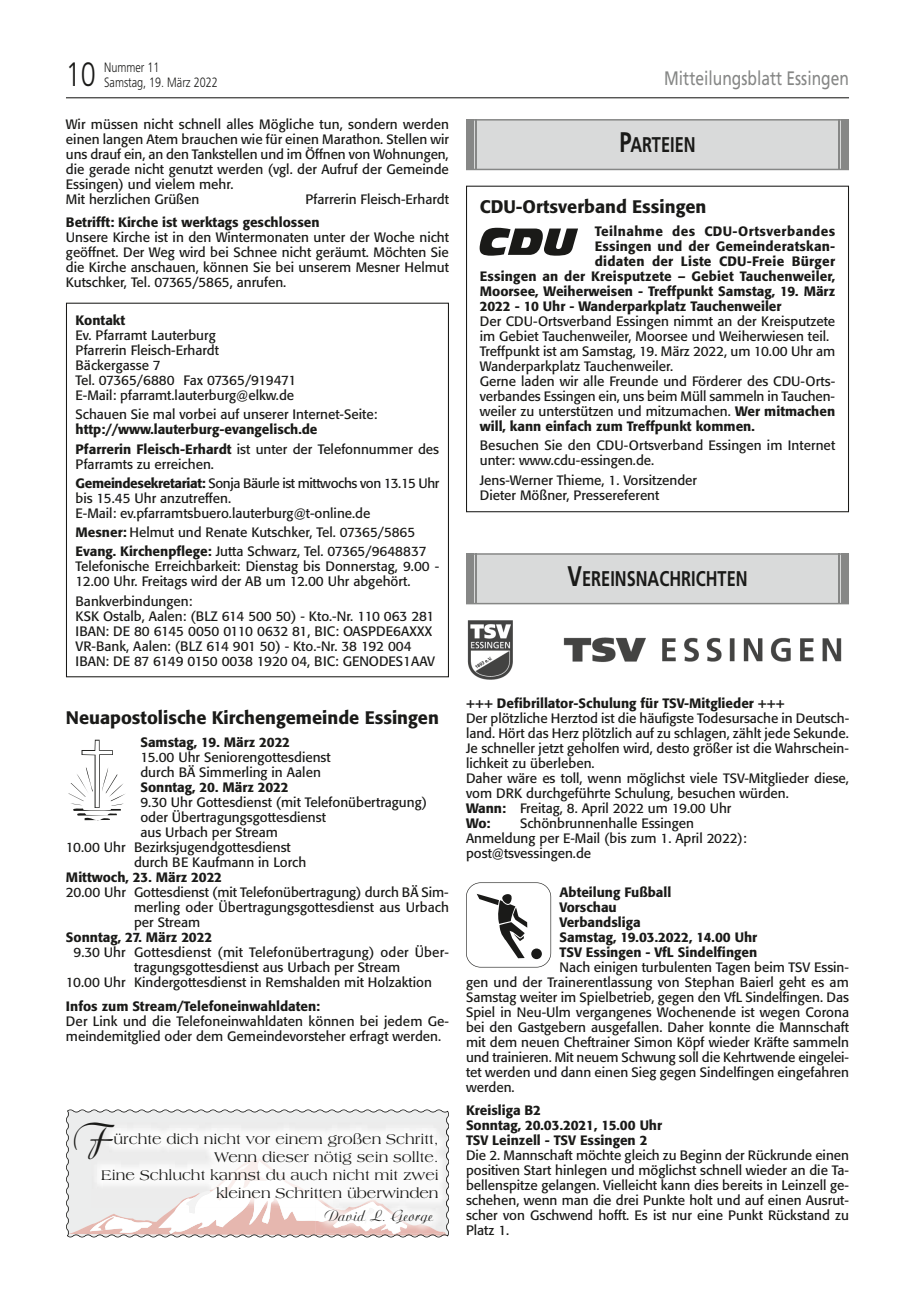
<style>
.page{position:relative;width:915px;height:1297px;background:#fff}
.page>*{position:absolute;margin:0;border:0;box-sizing:border-box;transform-origin:0 0}
.t1{font:45px "Aritus D";color:#1a1a18}
.t2{font:300 33.75px "Frutiger";color:#1a1a18;scale:.8 1}
.t3{font:700 21.3px "Frutiger";color:#1a1a18;scale:.77 1}
.t4{font:19.5px "Frutiger";color:#868786;scale:.8 1}
.t5{font:500 18px "Formata";color:#1a1a18}
.t6{font:16.5px "Aritus D";color:#1a1a18}
.t7{font:15px/18px "Americana";color:#1a1a18;text-align:right}
.t8{font:13.5px/15px "Formata";color:#1a1a18}
.t9{font:500 13.5px/15px "Formata";color:#1a1a18}
.t10{font:13.5px/19.2px "Formata";letter-spacing:-.025em;color:#1a1a18}
.t11{font:500 13.5px "Formata";letter-spacing:.02em;color:#1a1a18}
.t12{font:500 13.5px "Formata";letter-spacing:.03em;color:#1a1a18}
.t13{font:300 13.5px "Frutiger";color:#1a1a18;scale:.8 1}
.s1{font-size:28.35px}
.s2{font-weight:400}
.s3{font-weight:500}
</style>
<div class="page">
<hr style="left:66px;top:97px;width:782px;height:1px;background:#1a1a18">
<div style="left:66px;top:303px;width:383px;height:374px;border:1px solid #1a1a18"></div>
<svg style="left:68px;top:740px;width:57px;height:81px"></svg>
<div style="left:467px;top:121px;width:380px;height:48px;background:#d9dada"></div>
<div style="left:466px;top:119px;width:382px;height:51px;border:2px solid #868786"></div>
<div style="left:841px;top:119px;width:7px;height:50px;background:#868786"></div>
<hr style="left:837px;top:119px;width:2px;height:51px;background:#868786">
<div style="left:466px;top:119px;width:7px;height:51px;background:#868786"></div>
<hr style="left:475px;top:119px;width:1px;height:50px;background:#868786">
<div style="left:466px;top:186px;width:382px;height:326px;border:1px solid #1a1a18"></div>
<svg style="left:479px;top:228px;width:99px;height:28px"></svg>
<div style="left:467px;top:555px;width:380px;height:48px;background:#d9dada"></div>
<div style="left:466px;top:553px;width:382px;height:51px;border:2px solid #868786"></div>
<div style="left:841px;top:553px;width:7px;height:51px;background:#868786"></div>
<hr style="left:837px;top:553px;width:2px;height:51px;background:#868786">
<div style="left:466px;top:553px;width:7px;height:51px;background:#868786"></div>
<hr style="left:475px;top:553px;width:1px;height:51px;background:#868786">
<img style="left:467px;top:620px;width:375px;height:60px">
<svg style="left:466px;top:882px;width:85px;height:85px"></svg>
<svg style="left:66px;top:1109px;width:383px;height:128px;background:#dbdcdb"></svg>
<img style="left:92px;top:1122px;width:356px;height:86px">
<img style="left:174px;top:1158px;width:199px;height:42px">
<img style="left:177px;top:1161px;width:140px;height:39px">
<img style="left:186px;top:1191px;width:24px;height:9px">
<img style="left:217px;top:1160px;width:49px;height:40px">
<img style="left:446px;top:1122px;width:1px;height:78px">
<svg style="left:68px;top:1200px;width:379px;height:35px"></svg>
<h2 class="t2" style="left:66px;top:55px;width:39px">10</h2>
<p class="t13" style="left:104px;top:60px;width:71px">Nummer 11</p>
<p class="t13" style="left:104px;top:75px;width:143px">Samstag, 19. März 2022</p>
<h3 class="t4" style="left:664px;top:67px;width:232px">Mitteilungsblatt Essingen</h3>
<p class="t8" style="left:66px;top:116px;width:384px">Wir müssen nicht schnell alles Mögliche tun, sondern werden einen langen Atem brauchen wie für einen Marathon. Stellen wir uns drauf ein, an den Tankstellen und im Öffnen von Wohnungen, die gerade nicht genutzt werden (vgl. der Aufruf der Gemeinde Essingen) und vielem mehr.<br>Mit herzlichen Grüßen</p>
<h3 class="t3" style="left:619px;top:132px;width:100px"><span class="s1">P</span>ARTEIEN</h3>
<p class="t8" style="left:305px;top:191px;width:145px">Pfarrerin Fleisch-Erhardt</p>
<p class="t9" style="left:66px;top:215px;width:255px">Betrifft: Kirche ist werktags geschlossen</p>
<p class="t8" style="left:66px;top:230px;width:384px;text-align:justify">Unsere Kirche ist in den Wintermonaten unter der Woche nicht geöffnet. Der Weg wird bei Schnee nicht geräumt. Möchten Sie die Kirche anschauen, können Sie bei unserem Mesner Helmut Kutschker, Tel. 07365/5865, anrufen.</p>
<p class="t9" style="left:75px;top:313px;width:51px">Kontakt</p>
<p class="t8" style="left:75px;top:328px;width:222px">Ev. Pfarramt Lauterburg<br>Pfarrerin Fleisch-Erhardt<br>Bäckergasse 7<br>Tel. 07365/6880 Fax 07365/919471<br>E-Mail: pfarramt.lauterburg@elkw.de</p>
<p class="t8" style="left:75px;top:407px;width:303px">Schauen Sie mal vorbei auf unserer Internet-Seite:</p>
<p class="t9" style="left:75px;top:420px;width:365px;line-height:19.2px">http://www.lauterburg-evangelisch.de<br>Pfarrerin Fleisch-Erhardt <span class="s2">ist unter der Telefonnummer des</span></p>
<p class="t10" style="left:75px;top:454px;width:365px">Pfarramts zu erreichen.<br><span class="s3">Gemeindesekretariat:</span> Sonja Bäurle ist mittwochs von 13.15 Uhr</p>
<p class="t8" style="left:75px;top:490px;width:296px">bis 15.45 Uhr anzutreffen.<br>E-Mail: ev.pfarramtsbuero.lauterburg@t-online.de</p>
<p class="t8" style="left:75px;top:523px;width:352px;line-height:19.2px"><span class="s3">Mesner:</span> Helmut und Renate Kutschker, Tel. 07365/5865<br><span class="s3">Evang. Kirchenpflege:</span> Jutta Schwarz, Tel. 07365/9648837</p>
<p class="t8" style="left:75px;top:559px;width:365px">Telefonische Erreichbarkeit: Dienstag bis Donnerstag, 9.00 -<br>12.00 Uhr. Freitags wird der AB um 12.00 Uhr abgehört.</p>
<p class="t8" style="left:75px;top:593px;width:361px">Bankverbindungen:<br>KSK Ostalb, Aalen: (BLZ 614 500 50) - Kto.-Nr. 110 063 281<br>IBAN: DE 80 6145 0050 0110 0632 81, BIC: OASPDE6AXXX VR-Bank, Aalen: (BLZ 614 901 50) - Kto.-Nr. 38 192 004<br>IBAN: DE 87 6149 0150 0038 1920 04, BIC: GENODES1AAV</p>
<h3 class="t5" style="left:479px;top:195px;width:228px">CDU-Ortsverband Essingen</h3>
<p class="t12" style="left:594px;top:223px;width:242px">Teilnahme des CDU-Ortsverbandes</p>
<p class="t9" style="left:594px;top:239px;width:242px">Essingen und der Gemeinderatskan-</p>
<p class="t11" style="left:594px;top:253px;width:242px">didaten der Liste CDU-Freie Bürger</p>
<p class="t9" style="left:479px;top:269px;width:357px">Essingen an der Kreisputzete – Gebiet Tauchenweiler,</p>
<p class="t9" style="left:479px;top:284px;width:357px">Moorsee, Weiherweisen - Treffpunkt Samstag, 19. März</p>
<p class="t9" style="left:479px;top:299px;width:303px">2022 - 10 Uhr - Wanderparkplatz Tauchenweiler</p>
<p class="t8" style="left:479px;top:314px;width:357px">Der CDU-Ortsverband Essingen nimmt an der Kreisputzete im Gebiet Tauchenweiler, Moorsee und Weiherwiesen teil.<br>Treffpunkt ist am Samstag, 19. März 2022, um 10.00 Uhr am Wanderparkplatz Tauchenweiler.<br>Gerne laden wir alle Freunde und Förderer des CDU-Orts&shy;verbandes Essingen ein, uns beim Müll sammeln in Tauchen&shy;weiler zu unterstützen und mitzumachen. <span class="s3">Wer mitmachen will, kann einfach zum Treffpunkt kommen.</span></p>
<p class="t8" style="left:479px;top:438px;width:357px">Besuchen Sie den CDU-Ortsverband Essingen im Internet unter: www.cdu-essingen.de.</p>
<p class="t8" style="left:479px;top:472px;width:219px">Jens-Werner Thieme, 1. Vorsitzender<br>Dieter Mößner, Pressereferent</p>
<h3 class="t3" style="left:567px;top:566px;width:235px"><span class="s1">V</span>EREINSNACHRICHTEN</h3>
<h3 class="t5" style="left:66px;top:706px;width:374px">Neuapostolische Kirchengemeinde Essingen</h3>
<p class="t9" style="left:140px;top:735px;width:151px">Samstag, 19. März 2022</p>
<p class="t8" style="left:140px;top:750px;width:192px">15.00 Uhr Seniorengottesdienst durch BÄ Simmerling in Aalen</p>
<p class="t9" style="left:140px;top:780px;width:150px">Sonntag, 20. März 2022</p>
<p class="t8" style="left:140px;top:795px;width:288px">9.30 Uhr Gottesdienst (mit Telefonübertragung)</p>
<p class="t8" style="left:140px;top:810px;width:187px">oder Übertragungsgottesdienst</p>
<p class="t8" style="left:140px;top:825px;width:139px">aus Urbach per Stream</p>
<p class="t8" style="left:66px;top:840px;width:226px">10.00 Uhr Bezirksjugendgottesdienst</p>
<p class="t8" style="left:134px;top:855px;width:174px">durch BE Kaufmann in Lorch</p>
<p class="t9" style="left:66px;top:870px;width:158px">Mittwoch, 23. März 2022</p>
<p class="t8" style="left:134px;top:885px;width:316px;text-align:justify;text-indent:-68px">20.00 Uhr Gottesdienst (mit Telefonübertragung) durch BÄ Sim&shy;merling oder Übertragungsgottesdienst aus Urbach per Stream</p>
<p class="t9" style="left:66px;top:930px;width:148px">Sonntag, 27. März 2022</p>
<p class="t8" style="left:73px;top:945px;width:377px">9.30 Uhr Gottesdienst (mit Telefonübertragung) oder Über-</p>
<p class="t8" style="left:134px;top:960px;width:268px">tragungsgottesdienst aus Urbach per Stream</p>
<p class="t8" style="left:66px;top:975px;width:367px">10.00 Uhr Kindergottesdienst in Remshalden mit Holzaktion</p>
<p class="t9" style="left:66px;top:998px;width:255px">Infos zum Stream/Telefoneinwahldaten:</p>
<p class="t8" style="left:66px;top:1013px;width:384px">Der Link und die Telefoneinwahldaten können bei jedem Ge&shy;meindemitglied oder dem Gemeindevorsteher erfragt werden.</p>
<h1 class="t1" style="left:73px;top:1111px;width:40px">F</h1>
<p class="t7" style="left:101px;top:1129px;width:339px">ürchte dich nicht vor einem großen Schritt, Wenn dieser nötig sein sollte.<br>Eine Schlucht kannst du auch nicht mit zwei kleinen Schritten überwinden</p>
<p class="t6" style="left:324px;top:1206px;width:110px">David L. George</p>
<p class="t9" style="left:466px;top:696px;width:320px">+++ Defibrillator-Schulung für TSV-Mitglieder +++</p>
<p class="t8" style="left:466px;top:711px;width:384px">Der plötzliche Herztod ist die häufigste Todesursache in Deutsch&shy;land. Hört das Herz plötzlich auf zu schlagen, zählt jede Sekunde.<br>Je schneller jetzt geholfen wird, desto größer ist die Wahrschein&shy;lichkeit zu überleben.<br>Daher wäre es toll, wenn möglichst viele TSV-Mitglieder diese, vom DRK durchgeführte Schulung, besuchen würden.<br><span class="s3">Wann:</span> Freitag, 8. April 2022 um 19.00 Uhr<br><span class="s3">Wo:</span></p>
<p class="t8" style="left:466px;top:816px;width:282px;text-indent:54px">Schönbrunnenhalle Essingen<br>Anmeldung per E-Mail (bis zum 1. April 2022): post@tsvessingen.de</p>
<p class="t9" style="left:559px;top:884px;width:199px">Abteilung Fußball<br>Vorschau<br>Verbandsliga<br>Samstag, 19.03.2022, 14.00 Uhr<br>TSV Essingen - VfL Sindelfingen</p>
<p class="t8" style="left:466px;top:959px;width:384px;text-align:justify;text-indent:94px">Nach einigen turbulenten Tagen beim TSV Essin&shy;gen und der Trainerentlassung von Stephan Baierl geht es am Samstag weiter im Spielbetrieb, gegen den VfL Sindelfingen. Das Spiel in Neu-Ulm vergangenes Wochenende ist wegen Corona bei den Gastgebern ausgefallen. Daher konnte die Mannschaft mit dem neuen Cheftrainer Simon Köpf wieder Kräfte sammeln und trainieren. Mit neuem Schwung soll die Kehrtwende eingelei&shy;tet werden und dann einen Sieg gegen Sindelfingen eingefahren werden.</p>
<p class="t9" style="left:466px;top:1103px;width:198px">Kreisliga B2<br>Sonntag, 20.03.2021, 15.00 Uhr<br>TSV Leinzell - TSV Essingen 2</p>
<p class="t8" style="left:466px;top:1148px;width:384px;text-align:justify">Die 2. Mannschaft möchte gleich zu Beginn der Rückrunde einen positiven Start hinlegen und möglichst schnell wieder an die Ta&shy;bellenspitze gelangen. Vielleicht kann dies bereits in Leinzell ge&shy;schehen, wenn man die drei Punkte holt und auf einen Ausrut&shy;scher von Gschwend hofft. Es ist nur eine Punkt Rückstand zu Platz 1.</p>
</div>
